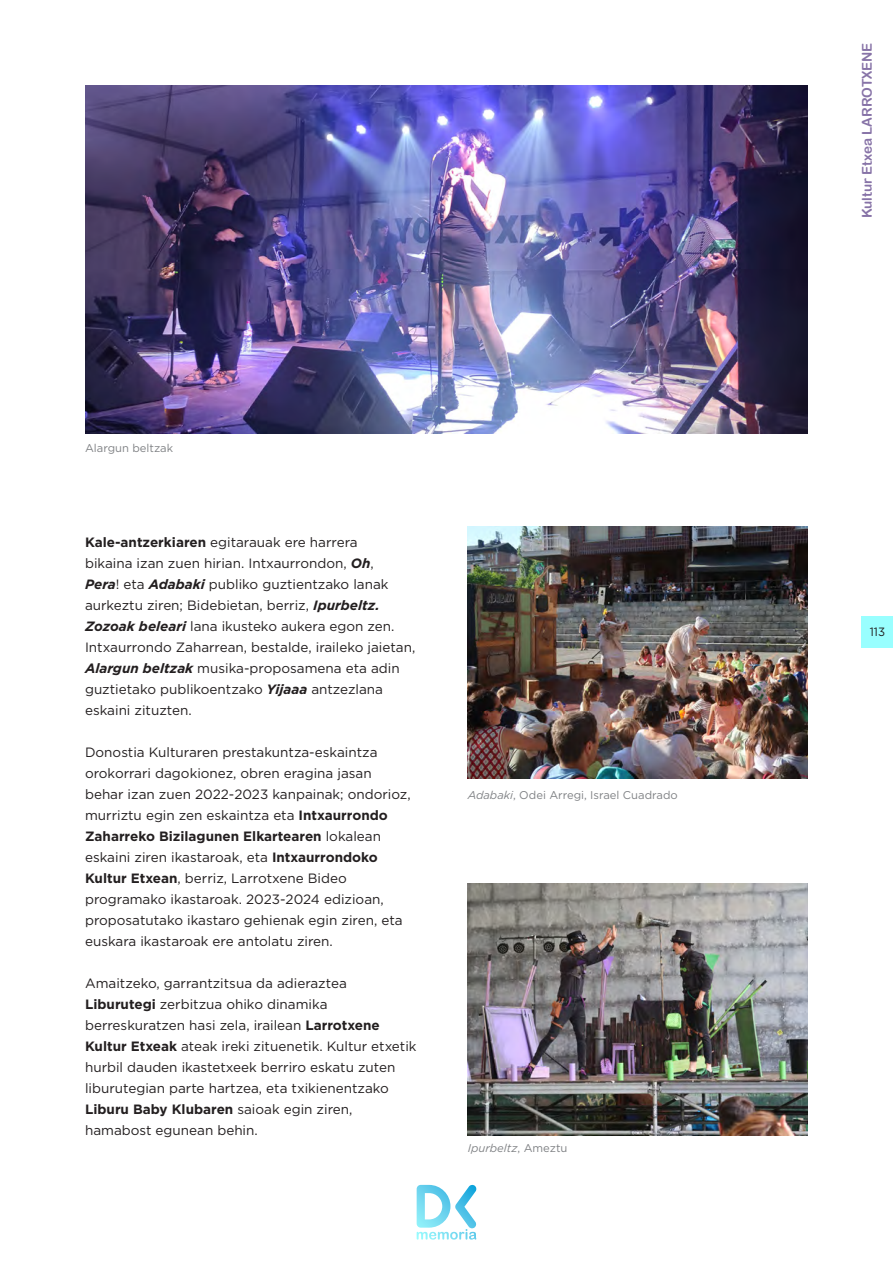
<style>
.page{position:relative;width:893px;height:1263px;background:#fff}
.page>*{position:absolute;margin:0;border:0;box-sizing:border-box;transform-origin:0 0}
.Cuerpo_de_texto{font:13.5px/21px "Gotham";color:#231f20}
.t1{font:13.5px "Arial Rounded MT Bold";color:#8773a7}
.t2{font:12px "Gotham";color:#231f20;scale:.96 1}
.Pie_de_foto_nuevo{font:11.25px "Gotham";color:#808285}
.Pie_de_foto_nuevo-2{font:italic 11.25px "Gotham";color:#808285}
.s1{font-weight:700}
.s2{font-weight:700;font-style:italic}
.s3{font-style:italic}
.s4{font-style:normal}
</style>
<div class="page">
<div style="left:862px;top:616px;width:31px;height:31px;background:#9ff"></div>
<svg style="left:417px;top:1184px;width:60px;height:55px"></svg>
<img style="left:468px;top:526px;width:340px;height:252px">
<img style="left:468px;top:883px;width:340px;height:252px">
<img style="left:85px;top:85px;width:723px;height:349px">
<p class="Pie_de_foto_nuevo" style="left:85px;top:441px;width:90px">Alargun beltzak</p>
<p class="Cuerpo_de_texto" style="left:85px;top:531px;width:332px"><span class="s1">Kale-antzerkiaren</span> egitarauak ere harrera<br>bikaina izan zuen hirian. Intxaurrondon, <span class="s2">Oh</span>,<br><span class="s2">Pera</span>! eta <span class="s2">Adabaki</span> publiko guztientzako lanak aurkeztu ziren; Bidebietan, berriz, <span class="s2">Ipurbeltz.<br>Zozoak beleari</span> lana ikusteko aukera egon zen.<br>Intxaurrondo Zaharrean, bestalde, iraileko jaietan, <span class="s2">Alargun beltzak</span> musika-proposamena eta adin guztietako publikoentzako <span class="s2">Yijaaa</span> antzezlana eskaini zituzten.</p>
<p class="Cuerpo_de_texto" style="left:85px;top:742px;width:327px">Donostia Kulturaren prestakuntza-eskaintza orokorrari dagokionez, obren eragina jasan behar izan zuen 2022-2023 kanpainak; ondorioz, murriztu egin zen eskaintza eta <span class="s1">Intxaurrondo Zaharreko Bizilagunen Elkartearen</span> lokalean eskaini ziren ikastaroak, eta <span class="s1">Intxaurrondoko Kultur Etxean</span>, berriz, Larrotxene Bideo programako ikastaroak. 2023-2024 edizioan, proposatutako ikastaro gehienak egin ziren, eta euskara ikastaroak ere antolatu ziren.</p>
<p class="Cuerpo_de_texto" style="left:85px;top:973px;width:333px">Amaitzeko, garrantzitsua da adieraztea <span class="s1">Liburutegi</span> zerbitzua ohiko dinamika berreskuratzen hasi zela, irailean <span class="s1">Larrotxene Kultur Etxeak</span> ateak ireki zituenetik. Kultur etxetik hurbil dauden ikastetxeek berriro eskatu zuten liburutegian parte hartzea, eta txikienentzako <span class="s1">Liburu Baby Klubaren</span> saioak egin ziren, hamabost egunean behin.</p>
<p class="Pie_de_foto_nuevo" style="left:468px;top:788px;width:211px"><span class="s3">Adabaki</span>, Odei Arregi, Israel Cuadrado</p>
<p class="Pie_de_foto_nuevo-2" style="left:468px;top:1141px;width:101px">Ipurbeltz<span class="s4">, Ameztu</span></p>
<p class="t1" style="left:859px;top:218px;width:177px;rotate:-90deg">Kultur Etxea LARROTXENE</p>
<p class="t2" style="left:870px;top:624px;width:17px">113</p>
</div>
